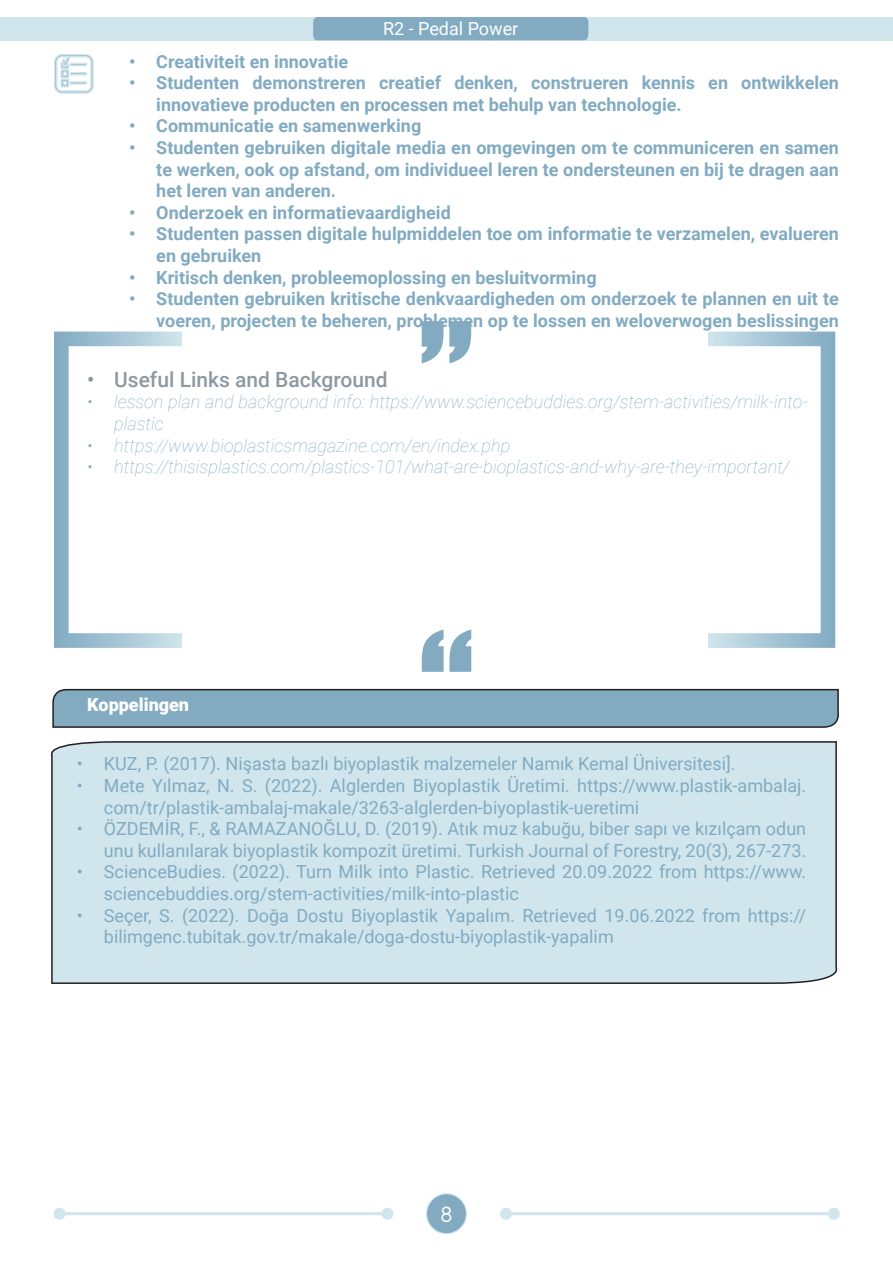
<style>
.page{position:relative;width:893px;height:1263px;background:#fff}
.page>*{position:absolute;margin:0;border:0;box-sizing:border-box;transform-origin:0 0}
.t1{font:164.85px "Impact";color:#82abc2}
.t2{font:500 21px "Roboto";color:#8d99a2}
.t3{font:21px "TG Neuramatica";color:#fff}
.t4{font:700 18px/21.6px "Roboto";color:#82abc2}
.t5{font:18px/21.6px "Roboto";color:#82abc2}
.t6{font:italic 100 18px/21.6px "Roboto";color:#82abc2}
.t7{font:18px "Roboto";color:#fff}
.t8{font:900 18px "Roboto";color:#fff}
</style>
<div class="page">
<div style="left:426px;top:1194px;width:40px;height:40px;background:#82abc2;border-radius:50%"></div>
<div style="left:426px;top:1193px;width:41px;height:41px;border:1px solid #d0e5ec;border-radius:50%"></div>
<div style="left:0;top:17px;width:893px;height:23px;background:#d0e5ec"></div>
<div style="left:312px;top:17px;width:277px;height:24px;background:#82abc2"></div>
<hr style="left:506px;top:1212px;width:328px;height:3px;background:#d0e5ec">
<div style="left:500px;top:1208px;width:12px;height:12px;background:#d0e5ec;border-radius:50%"></div>
<div style="left:828px;top:1208px;width:12px;height:12px;background:#d0e5ec;border-radius:50%"></div>
<hr style="left:60px;top:1212px;width:327px;height:3px;background:#d0e5ec">
<div style="left:54px;top:1208px;width:12px;height:12px;background:#d0e5ec;border-radius:50%"></div>
<div style="left:381px;top:1208px;width:12px;height:12px;background:#d0e5ec;border-radius:50%"></div>
<svg style="left:54px;top:54px;width:40px;height:40px"></svg>
<svg style="left:52px;top:688px;width:787px;height:40px;background:#7ea2b7"></svg>
<div style="left:50px;top:741px;width:788px;height:243px;background:#d0e5ec"></div>
<svg style="left:54px;top:332px;width:128px;height:316px"></svg>
<svg style="left:708px;top:332px;width:127px;height:316px"></svg>
<p class="t7" style="left:383px;top:16px;width:137px">R2 - Pedal Power</p>
<p class="t4" style="left:129px;top:50px;width:220px">• Creativiteit en innovatie</p>
<p class="t4" style="left:156px;top:71px;width:684px;text-indent:-27px">• Studenten demonstreren creatief denken, construeren kennis en ontwikkelen innovatieve producten en processen met behulp van technologie.</p>
<p class="t4" style="left:129px;top:114px;width:294px">• Communicatie en samenwerking</p>
<p class="t4" style="left:156px;top:136px;width:684px;text-align:justify;text-indent:-27px">• Studenten gebruiken digitale media en omgevingen om te communiceren en samen te werken, ook op afstand, om individueel leren te ondersteunen en bij te dragen aan het leren van anderen.</p>
<p class="t4" style="left:129px;top:201px;width:323px">• Onderzoek en informatievaardigheid</p>
<p class="t4" style="left:156px;top:222px;width:684px;text-indent:-27px">• Studenten passen digitale hulpmiddelen toe om informatie te verzamelen, evalueren en gebruiken</p>
<p class="t4" style="left:129px;top:266px;width:469px">• Kritisch denken, probleemoplossing en besluitvorming</p>
<p class="t4" style="left:129px;top:287px;width:711px;text-align:right">• Studenten gebruiken kritische denkvaardigheden om onderzoek te plannen en uit te voeren, projecten te beheren, problemen op te lossen en weloverwogen beslissingen</p>
<h1 class="t1" style="left:419px;top:259px;width:57px">’’</h1>
<p class="t2" style="left:87px;top:365px;width:302px">• Useful Links and Background</p>
<p class="t6" style="left:114px;top:391px;width:695px;text-indent:-27px">• lesson plan and background info: https://www.sciencebuddies.org/stem-activities/milk-into&shy;plastic</p>
<p class="t6" style="left:87px;top:434px;width:425px">• https://www.bioplasticsmagazine.com/en/index.php</p>
<p class="t6" style="left:87px;top:455px;width:704px">• https://thisisplastics.com/plastics-101/what-are-bioplastics-and-why-are-they-important/</p>
<h1 class="t1" style="left:474px;top:734px;width:57px;rotate:-180deg">’’</h1>
<p class="t8" style="left:87px;top:692px;width:103px">Koppelingen</p>
<p class="t5" style="left:77px;top:752px;width:660px">• KUZ, P. (2017). Nişasta bazlı biyoplastik malzemeler Namık Kemal Üniversitesi].</p>
<p class="t5" style="left:104px;top:774px;width:704px;text-indent:-27px">• Mete Yılmaz, N. S. (2022). Alglerden Biyoplastik Üretimi. https://www.plastik-ambalaj. com/tr/plastik-ambalaj-makale/3263-alglerden-biyoplastik-ueretimi</p>
<p class="t5" style="left:77px;top:817px;width:731px;text-align:right">• ÖZDEMİR, F., &amp; RAMAZANOĞLU, D. (2019). Atık muz kabuğu, biber sapı ve kızılçam odun unu kullanılarak biyoplastik kompozit üretimi. Turkish Journal of Forestry, 20(3), 267-273.</p>
<p class="t5" style="left:104px;top:860px;width:704px;text-indent:-27px">• ScienceBudies. (2022). Turn Milk into Plastic. Retrieved 20.09.2022 from https://www. sciencebuddies.org/stem-activities/milk-into-plastic</p>
<p class="t5" style="left:104px;top:904px;width:704px;text-indent:-27px">• Seçer, S. (2022). Doğa Dostu Biyoplastik Yapalım. Retrieved 19.06.2022 from https:// bilimgenc.tubitak.gov.tr/makale/doga-dostu-biyoplastik-yapalim</p>
<p class="t3" style="left:441px;top:1200px;width:13px">8</p>
</div>
